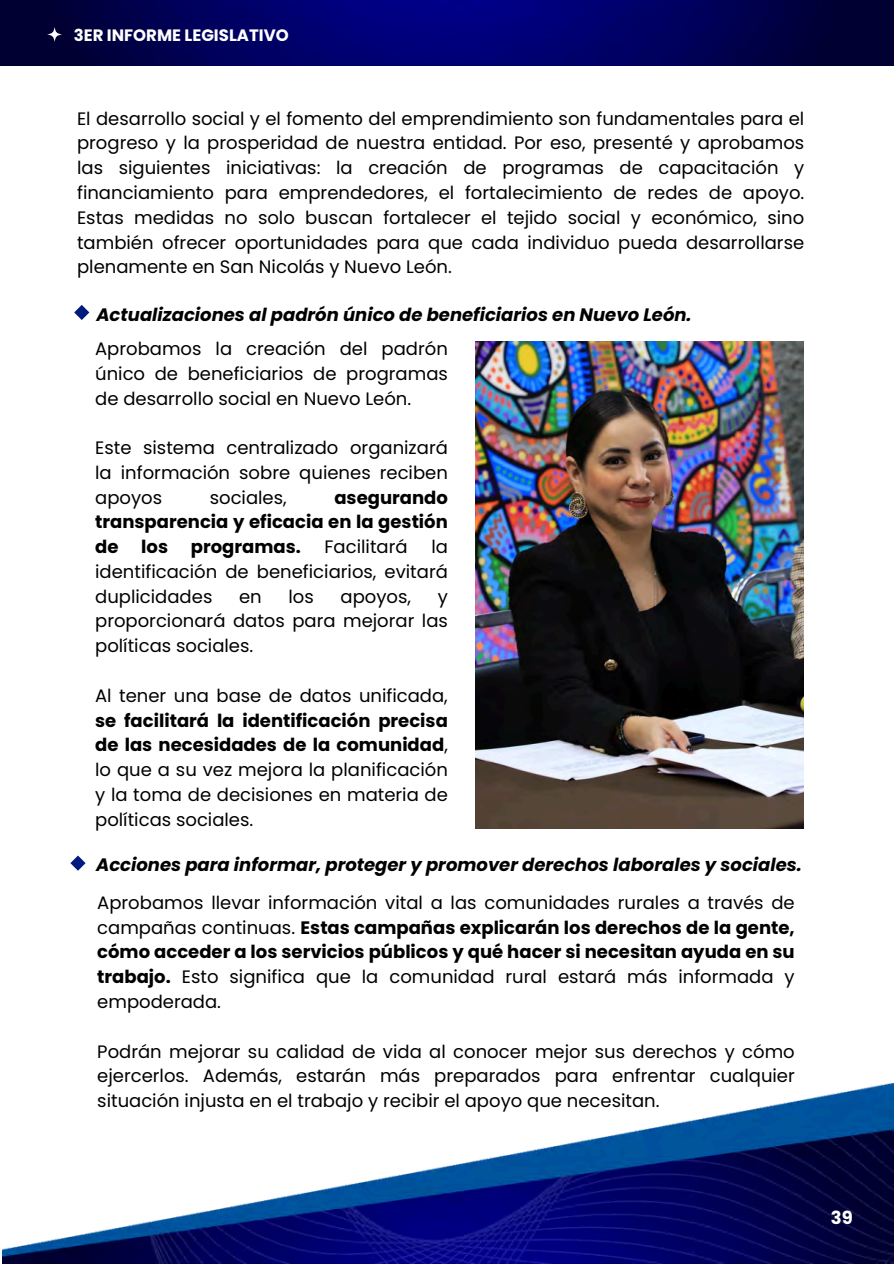
<style>
.page{position:relative;width:894px;height:1264px;background:#fff}
.page>*{position:absolute;margin:0;border:0;box-sizing:border-box;transform-origin:0 0}
.t1{font:18px/24.8px "Poppins";color:#000;text-align:justify}
.t2{font:italic 700 18px "Poppins";color:#000}
.t3{font:700 18px/24.8px "Poppins";color:#000;text-align:justify}
.t4{font:700 18px "Poppins";color:#fff}
.t5{font:700 16.5px "Poppins";color:#fff}
.s1{font-weight:700}
</style>
<div class="page">
<svg style="left:74px;top:305px;width:15px;height:15px"></svg>
<img style="left:2px;top:1083px;width:891px;height:180px">
<img style="left:0;top:0;width:893px;height:65px">
<svg style="left:47px;top:27px;width:15px;height:15px"></svg>
<img style="left:475px;top:341px;width:328px;height:487px">
<svg style="left:70px;top:855px;width:16px;height:15px"></svg>
<p class="t5" style="left:74px;top:24px;width:216px">3ER INFORME LEGISLATIVO</p>
<p class="t1" style="left:77px;top:106px;width:728px">El desarrollo social y el fomento del emprendimiento son fundamentales para el progreso y la prosperidad de nuestra entidad. Por eso, presenté y aprobamos las siguientes iniciativas: la creación de programas de capacitación y financiamiento para emprendedores, el fortalecimiento de redes de apoyo.<br>Estas medidas no solo buscan fortalecer el tejido social y económico, sino también ofrecer oportunidades para que cada individuo pueda desarrollarse plenamente en San Nicolás y Nuevo León.</p>
<p class="t2" style="left:96px;top:302px;width:596px">Actualizaciones al padrón único de beneficiarios en Nuevo León.</p>
<p class="t1" style="left:95px;top:336px;width:354px">Aprobamos la creación del padrón único de beneficiarios de programas de desarrollo social en Nuevo León.</p>
<h2 class="t1" style="left:95px;top:435px;width:354px">Este sistema centralizado organizará la información sobre quienes reciben apoyos</h2>
<h2 class="t1" style="left:210px;top:485px;width:78px">sociales,</h2>
<h2 class="t3" style="left:95px;top:485px;width:354px;text-indent:239px">asegurando transparencia y eficacia en la gestión de</h2>
<h2 class="t3" style="left:141px;top:534px;width:28px">los</h2>
<h2 class="t3" style="left:191px;top:534px;width:111px">programas.</h2>
<h2 class="t1" style="left:324px;top:534px;width:85px">Facilitará</h2>
<h2 class="t1" style="left:95px;top:534px;width:354px;text-indent:336px">la identificación de beneficiarios, evitará duplicidades</h2>
<h2 class="t1" style="left:239px;top:584px;width:24px">en</h2>
<h2 class="t1" style="left:288px;top:584px;width:27px">los</h2>
<h2 class="t1" style="left:340px;top:584px;width:72px">apoyos,</h2>
<h2 class="t1" style="left:95px;top:584px;width:354px;text-indent:342px">y proporcionará datos para mejorar las políticas sociales.</h2>
<p class="t1" style="left:95px;top:683px;width:354px">Al tener una base de datos unificada, <span class="s1">se facilitará la identificación precisa de las necesidades de la comunidad</span>, lo que a su vez mejora la planificación y la toma de decisiones en materia de políticas sociales.</p>
<p class="t2" style="left:96px;top:852px;width:707px">Acciones para informar, proteger y promover derechos laborales y sociales.</p>
<p class="t1" style="left:97px;top:890px;width:698px">Aprobamos llevar información vital a las comunidades rurales a través de campañas continuas. <span class="s1">Estas campañas explicarán los derechos de la gente, cómo acceder a los servicios públicos y qué hacer si necesitan ayuda en su trabajo.</span> Esto significa que la comunidad rural estará más informada y empoderada.</p>
<h1 class="t1" style="left:97px;top:1038px;width:699px">Podrán mejorar su calidad de vida al conocer mejor sus derechos y cómo ejercerlos. Además, estarán más preparados para enfrentar cualquier situación injusta en el trabajo y recibir el apoyo que necesitan.</h1>
<p class="t4" style="left:830px;top:1205px;width:23px">39</p>
</div>
